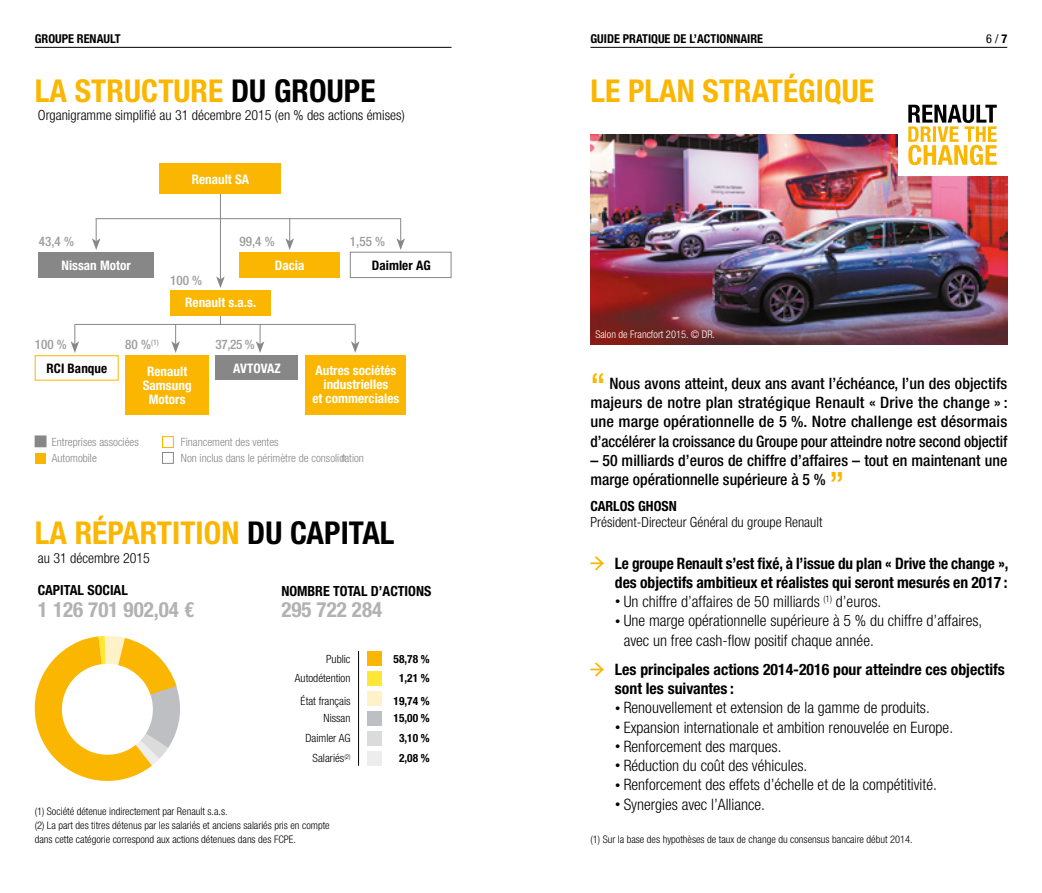
<style>
.page{position:relative;width:1042px;height:893px;background:#fff}
.page>*{position:absolute;margin:0;border:0;box-sizing:border-box;transform-origin:0 0}
.t1{font:500 condensed 35px "Helvetica Neue LT Std";color:#fab600}
.t2{font:700 condensed 31.5px "Helvetica Neue LT Std";letter-spacing:.005em;color:#fab600}
.t3{font:700 condensed 21px "Helvetica Neue LT Std";color:#b3b2b2}
.t4{font:300 condensed 15.75px/19.2px "Helvetica Neue LT Std";color:#000}
.t5{font:500 condensed 15.75px/19.2px "Helvetica Neue LT Std";color:#000;text-align:justify}
.t6{font:700 condensed 15.75px/19.2px "Helvetica Neue LT Std";color:#000}
.t7{font:300 condensed 14px "Helvetica Neue LT Std";color:#000}
.t8{font:700 condensed 14px "Helvetica Neue LT Std";color:#000}
.t9{font:700 condensed 13.12px/14px "Helvetica Neue LT Std";letter-spacing:.005em;color:#fff;text-align:center}
.t10{font:500 condensed 13.12px "Helvetica Neue LT Std";letter-spacing:.005em;color:#9d9d9c}
.t11{font:700 condensed 13.12px "Helvetica Neue LT Std";letter-spacing:.005em;color:#000}
.t12{font:700 condensed 12.25px "Helvetica Neue LT Std";color:#000}
.t13{font:condensed 12.25px "Helvetica Neue LT Std";color:#000}
.t14{font:300 condensed 11.38px/16.8px "Helvetica Neue LT Std";color:#878787}
.t15{font:300 condensed 11.38px/19.9px "Helvetica Neue LT Std";color:#000;text-align:right}
.t16{font:700 condensed 11.38px/19.9px "Helvetica Neue LT Std";color:#000}
.t17{font:300 condensed 10.5px/14px "Helvetica Neue LT Std";color:#000}
.t18{font:300 condensed 10.5px "Helvetica Neue LT Std";color:#fff}
.t19{font:300 condensed 10.5px "Helvetica Neue LT Std";color:#878787}
.s1{font-weight:700}
.s2{color:#000}
.s3{font-size:10.5px}
</style>
<div class="page">
<hr style="left:35px;top:47px;width:416px;height:1px;background:#000">
<hr style="left:590px;top:47px;width:417px;height:1px;background:#000">
<svg style="left:590px;top:556px;width:14px;height:15px"></svg>
<svg style="left:590px;top:662px;width:14px;height:15px"></svg>
<svg style="left:34px;top:635px;width:146px;height:146px"></svg>
<div style="left:62px;top:664px;width:91px;height:91px;background:#fff;border-radius:50%"></div>
<div style="left:35px;top:355px;width:84px;height:26px;border:1px solid #fab600"></div>
<div style="left:125px;top:355px;width:84px;height:60px;background:#fab600"></div>
<div style="left:39px;top:252px;width:115px;height:26px;background:#878787"></div>
<div style="left:170px;top:290px;width:101px;height:26px;background:#fab600"></div>
<svg style="left:92px;top:219px;width:8px;height:31px"></svg>
<hr style="left:220px;top:173px;width:1px;height:106px;background:#878787">
<svg style="left:216px;top:276px;width:9px;height:12px"></svg>
<hr style="left:96px;top:218px;width:305px;height:1px;background:#878787">
<div style="left:239px;top:252px;width:101px;height:26px;background:#fab600"></div>
<svg style="left:285px;top:218px;width:9px;height:32px"></svg>
<div style="left:350px;top:252px;width:101px;height:26px;border:1px solid #878787"></div>
<svg style="left:396px;top:218px;width:9px;height:32px"></svg>
<hr style="left:75px;top:324px;width:280px;height:1px;background:#878787">
<svg style="left:71px;top:324px;width:8px;height:29px"></svg>
<div style="left:215px;top:356px;width:83px;height:24px;background:#878787"></div>
<svg style="left:256px;top:325px;width:8px;height:28px"></svg>
<svg style="left:171px;top:325px;width:9px;height:28px"></svg>
<svg style="left:351px;top:324px;width:8px;height:29px"></svg>
<div style="left:305px;top:355px;width:101px;height:60px;background:#fab600"></div>
<div style="left:160px;top:164px;width:121px;height:30px;background:#fab600"></div>
<div style="left:35px;top:436px;width:11px;height:11px;background:#878787"></div>
<div style="left:35px;top:453px;width:11px;height:11px;background:#fab500"></div>
<div style="left:162px;top:436px;width:12px;height:12px;border:1px solid #fab500"></div>
<div style="left:162px;top:452px;width:12px;height:12px;border:1px solid #878787"></div>
<div style="left:366px;top:651px;width:15px;height:15px;background:#fab600"></div>
<div style="left:366px;top:671px;width:15px;height:15px;background:#ffe637"></div>
<div style="left:366px;top:691px;width:15px;height:15px;background:#fff2c9"></div>
<div style="left:366px;top:711px;width:15px;height:15px;background:#bdbfc2"></div>
<div style="left:366px;top:731px;width:15px;height:15px;background:#dbdbdb"></div>
<div style="left:366px;top:751px;width:15px;height:15px;background:#ededed"></div>
<hr style="left:358px;top:651px;width:1px;height:115px;background:#000">
<img style="left:590px;top:135px;width:417px;height:210px">
<div style="left:898px;top:94px;width:109px;height:82px;background:#fff"></div>
<svg style="left:908px;top:105px;width:89px;height:60px"></svg>
<p class="t12" style="left:35px;top:32px;width:87px">GROUPE RENAULT</p>
<p class="t12" style="left:590px;top:32px;width:174px">GUIDE PRATIQUE DE L’ACTIONNAIRE</p>
<p class="t13" style="left:986px;top:32px;width:23px">6 / <span class="s1">7</span></p>
<h2 class="t2" style="left:35px;top:72px;width:342px">LA STRUCTURE <span class="s2">DU GROUPE</span></h2>
<p class="t7" style="left:38px;top:107px;width:368px">Organigramme simplifié au 31 décembre 2015 (en % des actions émises)</p>
<p class="t9" style="left:192px;top:172px;width:59px">Renault SA</p>
<p class="t10" style="left:39px;top:234px;width:37px">43,4 %</p>
<p class="t10" style="left:239px;top:234px;width:37px">99,4 %</p>
<p class="t10" style="left:350px;top:234px;width:37px">1,55 %</p>
<p class="t10" style="left:170px;top:273px;width:34px">100 %</p>
<p class="t11" style="left:372px;top:257px;width:60px">Daimler AG</p>
<p class="t9" style="left:61px;top:258px;width:71px">Nissan Motor</p>
<p class="t9" style="left:275px;top:258px;width:31px">Dacia</p>
<p class="t9" style="left:185px;top:295px;width:72px">Renault s.a.s.</p>
<p class="t10" style="left:35px;top:336px;width:34px">100 %</p>
<p class="t11" style="left:47px;top:360px;width:62px">RCI Banque</p>
<p class="t10" style="left:125px;top:336px;width:35px">80 %<sup>(1)</sup></p>
<p class="t10" style="left:215px;top:336px;width:41px">37,25 %</p>
<p class="t9" style="left:147px;top:364px;width:42px">Renault</p>
<p class="t9" style="left:233px;top:361px;width:49px">AVTOVAZ</p>
<p class="t9" style="left:143px;top:378px;width:50px">Samsung<br>Motors</p>
<p class="t9" style="left:312px;top:363px;width:88px">Autres sociétés industrielles<br>et commerciales</p>
<p class="t14" style="left:52px;top:433px;width:88px">Entreprises associées<br>Automobile</p>
<p class="t14" style="left:181px;top:433px;width:185px">Financement des ventes<br>Non inclus dans le périmètre de consolidation</p>
<p class="t19" style="left:341px;top:451px;width:6px">n</p>
<h2 class="t2" style="left:35px;top:513px;width:361px">LA RÉPARTITION <span class="s2">DU CAPITAL</span></h2>
<p class="t7" style="left:38px;top:550px;width:114px">au 31 décembre 2015</p>
<p class="t8" style="left:38px;top:582px;width:91px">CAPITAL SOCIAL</p>
<h3 class="t3" style="left:38px;top:597px;width:158px">1 126 701 902,04 €</h3>
<p class="t8" style="left:281px;top:582px;width:151px">NOMBRE TOTAL D’ACTIONS</p>
<h3 class="t3" style="left:281px;top:597px;width:102px">295 722 284</h3>
<p class="t15" style="left:295px;top:648px;width:57px">Public<br>Autodétention</p>
<p class="t15" style="left:301px;top:692px;width:51px;line-height:17.8px">État français<br>Nissan</p>
<p class="t15" style="left:305px;top:728px;width:47px">Daimler AG<br>Salariés<sup>(2)</sup></p>
<p class="t16" style="left:394px;top:648px;width:38px;text-align:center">58,78 %<br>1,21 %</p>
<p class="t16" style="left:394px;top:691px;width:38px;line-height:17.8px">19,74 %<br>15,00 %</p>
<p class="t16" style="left:399px;top:728px;width:32px">3,10 %<br>2,08 %</p>
<p class="t17" style="left:35px;top:805px;width:296px">(1) Société détenue indirectement par Renault s.a.s.<br>(2) La part des titres détenus par les salariés et anciens salariés pris en compte dans cette catégorie correspond aux actions détenues dans des FCPE.</p>
<h2 class="t2" style="left:590px;top:72px;width:285px">LE PLAN STRATÉGIQUE</h2>
<p class="t18" style="left:595px;top:329px;width:121px">Salon de Francfort 2015. © DR.</p>
<h1 class="t1" style="left:590px;top:364px;width:17px">“</h1>
<p class="t5" style="left:590px;top:373px;width:419px;text-indent:19px">Nous avons atteint, deux ans avant l’échéance, l’un des objectifs majeurs de notre plan stratégique Renault « Drive the change » : une marge opérationnelle de 5 %. Notre challenge est désormais d’accélérer la croissance du Groupe pour atteindre notre second objectif</p>
<p class="t5" style="left:590px;top:450px;width:418px">– 50 milliards d’euros de chiffre d’affaires – tout en maintenant une marge opérationnelle supérieure à 5 %</p>
<h1 class="t1" style="left:829px;top:464px;width:16px">”</h1>
<p class="t8" style="left:590px;top:497px;width:88px">CARLOS GHOSN</p>
<p class="t7" style="left:590px;top:514px;width:233px">Président-Directeur Général du groupe Renault</p>
<p class="t6" style="left:615px;top:553px;width:395px">Le groupe Renault s’est fixé, à l’issue du plan « Drive the change », des objectifs ambitieux et réalistes qui seront mesurés en 2017 :</p>
<p class="t4" style="left:615px;top:592px;width:268px"><span class="s3">•</span> Un chiffre d’affaires de 50 milliards <sup>(1)</sup> d’euros.</p>
<p class="t4" style="left:624px;top:611px;width:360px;text-indent:-8px"><span class="s3">•</span> Une marge opérationnelle supérieure à 5 % du chiffre d’affaires, avec un free cash-flow positif chaque année.</p>
<p class="t6" style="left:615px;top:659px;width:391px">Les principales actions 2014-2016 pour atteindre ces objectifs sont les suivantes :</p>
<p class="t4" style="left:615px;top:698px;width:316px"><span class="s3">•</span> Renouvellement et extension de la gamme de produits.</p>
<p class="t4" style="left:615px;top:717px;width:339px"><span class="s3">•</span> Expansion internationale et ambition renouvelée en Europe.</p>
<p class="t4" style="left:615px;top:737px;width:168px"><span class="s3">•</span> Renforcement des marques.</p>
<p class="t4" style="left:615px;top:756px;width:194px"><span class="s3">•</span> Réduction du coût des véhicules.</p>
<p class="t4" style="left:615px;top:775px;width:323px"><span class="s3">•</span> Renforcement des effets d’échelle et de la compétitivité.</p>
<p class="t4" style="left:615px;top:794px;width:151px"><span class="s3">•</span> Synergies avec l’Alliance.</p>
<p class="t17" style="left:590px;top:833px;width:324px">(1) Sur la base des hypothèses de taux de change du consensus bancaire début 2014.</p>
</div>
